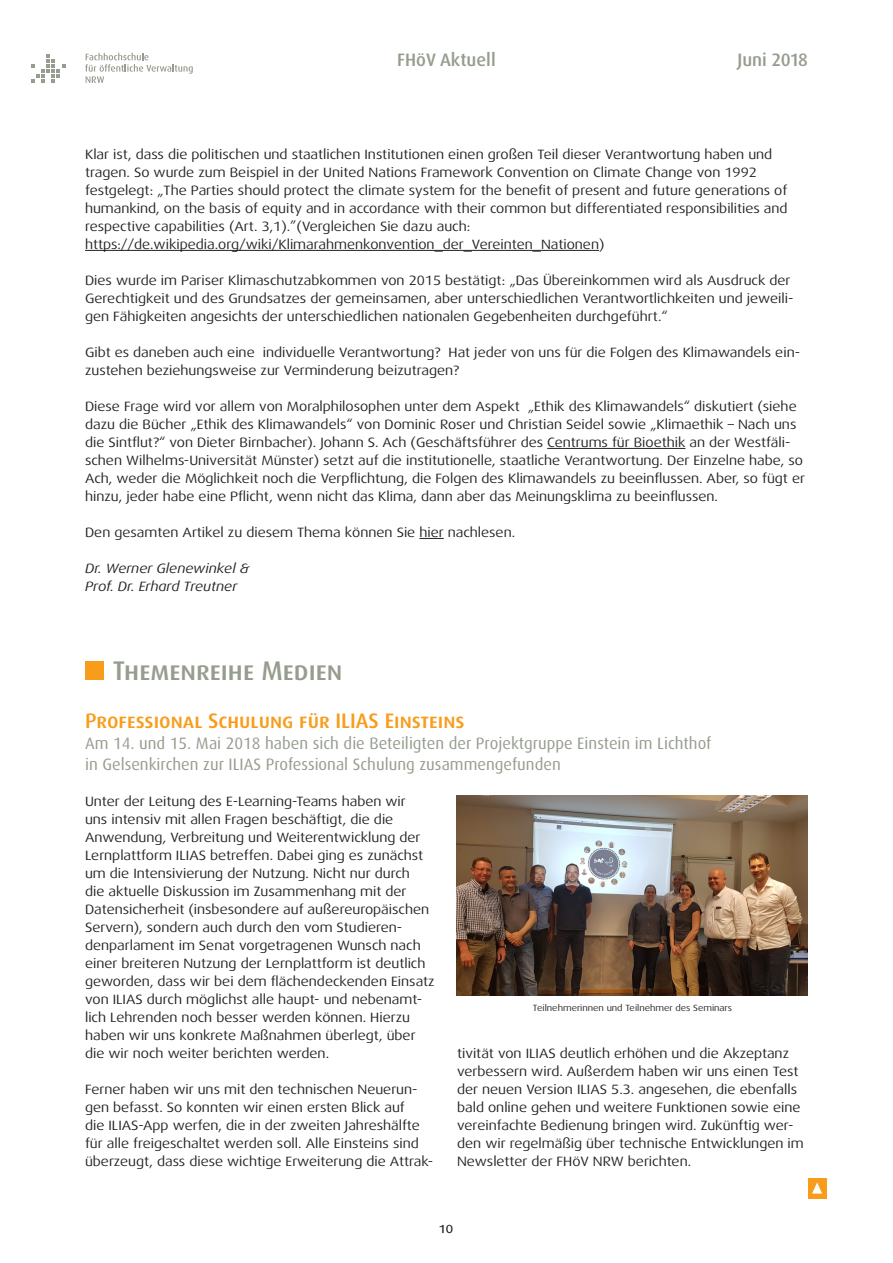
<style>
.page{position:relative;width:893px;height:1263px;background:#fff}
.page>*{position:absolute;margin:0;border:0;box-sizing:border-box;transform-origin:0 0}
.t1{font:500 27px "Dax OT";color:#969d8e}
.t2{font:500 21px "Dax OT";color:#f89c1c}
.t3{font:500 18px "Dax OT";color:#969d8e}
.t4{font:16.5px/21px "Dax";color:#969d8e}
.t5{font:15px "Dax Regular Caps";color:#231f20}
.t6{font:13.5px/18px "Dax Wide";color:#231f20}
.t7{font:italic 13.5px/18px "Dax Wide";color:#231f20}
.t8{font:9px "Dax Wide";color:#231f20}
</style>
<div class="page">
<div style="left:808px;top:1178px;width:18px;height:20px;background:#f89c1c"></div>
<svg style="left:812px;top:1182px;width:10px;height:11px"></svg>
<svg style="left:31px;top:54px;width:34px;height:29px"></svg>
<svg style="left:85px;top:53px;width:108px;height:30px"></svg>
<hr style="left:85px;top:250px;width:514px;height:1px;background:#231f20">
<hr style="left:547px;top:448px;width:138px;height:1px;background:#231f20">
<svg style="left:419px;top:538px;width:25px;height:1px"></svg>
<div style="left:85px;top:662px;width:19px;height:18px;background:#f89c1c"></div>
<img style="left:456px;top:796px;width:352px;height:200px">
<h3 class="t3" style="left:397px;top:49px;width:100px">FHöV Aktuell</h3>
<h3 class="t3" style="left:737px;top:49px;width:72px">Juni 2018</h3>
<p class="t6" style="left:85px;top:145px;width:704px">Klar ist, dass die politischen und staatlichen Institutionen einen großen Teil dieser Verantwortung haben und tragen. So wurde zum Beispiel in der United Nations Framework Convention on Climate Change von 1992 festgelegt: „The Parties should protect the climate system for the benefit of present and future generations of humankind, on the basis of equity and in accordance with their common but differentiated responsibilities and respective capabilities (Art. 3,1).”(Vergleichen Sie dazu auch: https://de.wikipedia.org/wiki/Klimarahmenkonvention_der_Vereinten_Nationen)</p>
<p class="t6" style="left:85px;top:271px;width:710px">Dies wurde im Pariser Klimaschutzabkommen von 2015 bestätigt: „Das Übereinkommen wird als Ausdruck der<br>Gerechtigkeit und des Grundsatzes der gemeinsamen, aber unterschiedlichen Verantwortlichkeiten und jeweili&shy;gen Fähigkeiten angesichts der unterschiedlichen nationalen Gegebenheiten durchgeführt.“</p>
<p class="t6" style="left:85px;top:343px;width:717px">Gibt es daneben auch eine individuelle Verantwortung? Hat jeder von uns für die Folgen des Klimawandels ein&shy;zustehen beziehungsweise zur Verminderung beizutragen?</p>
<p class="t6" style="left:85px;top:397px;width:721px">Diese Frage wird vor allem von Moralphilosophen unter dem Aspekt „Ethik des Klimawandels“ diskutiert (siehe dazu die Bücher „Ethik des Klimawandels“ von Dominic Roser und Christian Seidel sowie „Klimaethik – Nach uns die Sintflut?“ von Dieter Birnbacher). Johann S. Ach (Geschäftsführer des Centrums für Bioethik an der Westfäli&shy;schen Wilhelms-Universität Münster) setzt auf die institutionelle, staatliche Verantwortung. Der Einzelne habe, so Ach, weder die Möglichkeit noch die Verpflichtung, die Folgen des Klimawandels zu beeinflussen. Aber, so fügt er hinzu, jeder habe eine Pflicht, wenn nicht das Klima, dann aber das Meinungsklima zu beeinflussen.</p>
<p class="t6" style="left:85px;top:523px;width:432px">Den gesamten Artikel zu diesem Thema können Sie hier nachlesen.</p>
<p class="t7" style="left:85px;top:559px;width:166px">Dr. Werner Glenewinkel &amp;<br>Prof. Dr. Erhard Treutner</p>
<h1 class="t1" style="left:113px;top:653px;width:231px">Themenreihe Medien</h1>
<h2 class="t2" style="left:85px;top:707px;width:381px">Professional Schulung für ILIAS Einsteins</h2>
<p class="t4" style="left:85px;top:732px;width:628px">Am 14. und 15. Mai 2018 haben sich die Beteiligten der Projektgruppe Einstein im Lichthof in Gelsenkirchen zur ILIAS Professional Schulung zusammengefunden</p>
<p class="t6" style="left:85px;top:792px;width:351px">Unter der Leitung des E-Learning-Teams haben wir<br>uns intensiv mit allen Fragen beschäftigt, die die Anwendung, Verbreitung und Weiterentwicklung der Lernplattform ILIAS betreffen. Dabei ging es zunächst um die Intensivierung der Nutzung. Nicht nur durch<br>die aktuelle Diskussion im Zusammenhang mit der Datensicherheit (insbesondere auf außereuropäischen Servern), sondern auch durch den vom Studieren&shy;denparlament im Senat vorgetragenen Wunsch nach einer breiteren Nutzung der Lernplattform ist deutlich geworden, dass wir bei dem flächendeckenden Einsatz von ILIAS durch möglichst alle haupt- und nebenamt&shy;lich Lehrenden noch besser werden können. Hierzu haben wir uns konkrete Maßnahmen überlegt, über die wir noch weiter berichten werden.</p>
<p class="t6" style="left:85px;top:1080px;width:350px">Ferner haben wir uns mit den technischen Neuerun&shy;gen befasst. So konnten wir einen ersten Blick auf<br>die ILIAS-App werfen, die in der zweiten Jahreshälfte für alle freigeschaltet werden soll. Alle Einsteins sind überzeugt, dass diese wichtige Erweiterung die Attrak-</p>
<p class="t8" style="left:533px;top:1003px;width:201px">Teilnehmerinnen und Teilnehmer des Seminars</p>
<p class="t6" style="left:457px;top:1045px;width:348px">tivität von ILIAS deutlich erhöhen und die Akzeptanz verbessern wird. Außerdem haben wir uns einen Test der neuen Version ILIAS 5.3. angesehen, die ebenfalls bald online gehen und weitere Funktionen sowie eine vereinfachte Bedienung bringen wird. Zukünftig wer&shy;den wir regelmäßig über technische Entwicklungen im Newsletter der FHöV NRW berichten.</p>
<p class="t5" style="left:439px;top:1219px;width:16px">10</p>
</div>
